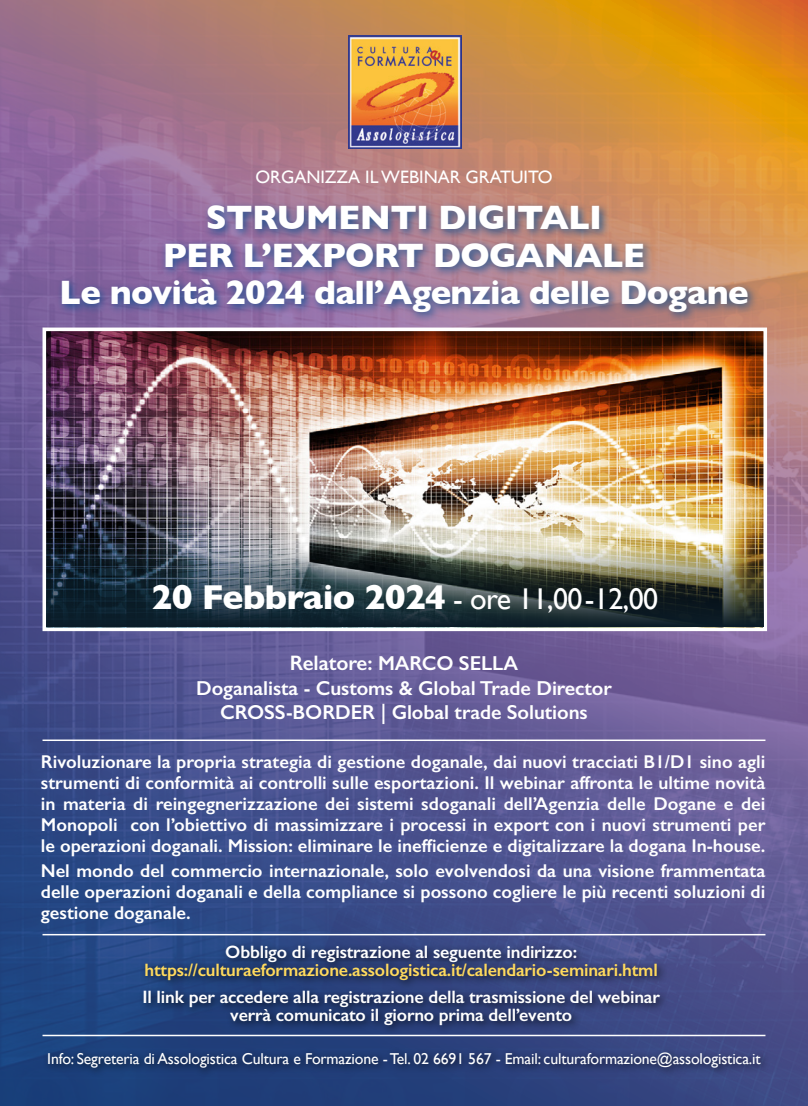
<style>
.page{position:relative;width:808px;height:1106px;background:#fff}
.page>*{position:absolute;margin:0;border:0;box-sizing:border-box;transform-origin:0 0}
.t1{font:700 34.5px/37.5px "Gill Sans";letter-spacing:-.02em;color:#fff;text-align:center}
.t2{font:30px "Gill Sans";letter-spacing:-.02em;color:#fff}
.t3{font:600 20.25px "Gill Sans";letter-spacing:-.005em;color:#fff}
.t4{font:600 18.6px/21px "Gill Sans";color:#fff;text-align:justify}
.t5{font:600 18px/18px "Gill Sans";letter-spacing:-.01em;color:#fff;text-align:center}
.t6{font:600 18px "Gill Sans";letter-spacing:-.01em;color:#ffda5d}
.t7{font:18px "Gill Sans";color:#fff}
.t8{font:15.75px "Gill Sans";letter-spacing:-.01em;color:#fff}
.s1{font-weight:700;font-size:35.25px}
.s2{font-size:21px}
</style>
<div class="page">
<img style="left:0;top:0;width:808px;height:1106px">
<hr style="left:43px;top:934px;width:722px;height:1px;background:#fff">
<hr style="left:43px;top:739px;width:722px;height:2px;background:#fff">
<hr style="left:43px;top:1034px;width:722px;height:2px;background:#fff">
<div style="left:57px;top:201px;width:701px;height:122px;background:#00498d;opacity:.75"></div>
<div style="left:139px;top:940px;width:531px;height:95px;background:#000;opacity:.75"></div>
<div style="left:43px;top:1047px;width:727px;height:30px;background:#000;opacity:.75"></div>
<img style="left:348px;top:35px;width:113px;height:113px">
<img style="left:48px;top:332px;width:714px;height:215px">
<div style="left:43px;top:327px;width:724px;height:304px;border:4px solid #fff"></div>
<img style="left:47px;top:547px;width:717px;height:79px">
<p class="t7" style="left:255px;top:167px;width:299px">ORGANIZZA IL WEBINAR GRATUITO</p>
<p class="t1" style="left:163px;top:198px;width:484px">STRUMENTI DIGITALI<br>PER L’EXPORT DOGANALE</p>
<p class="t1" style="left:59px;top:273px;width:691px">Le novità 2024 dall’Agenzia delle Dogane</p>
<p class="t2" style="left:151px;top:581px;width:508px"><span class="s1">20 Febbraio 2024</span> - ore 11,00-12,00</p>
<p class="t3" style="left:290px;top:651px;width:230px"><span class="s2">Relatore:</span> MARCO SELLA</p>
<p class="t3" style="left:196px;top:675px;width:417px">Doganalista - Customs &amp; Global Trade Director</p>
<p class="t3" style="left:220px;top:700px;width:369px">CROSS-BORDER | Global trade Solutions</p>
<p class="t4" style="left:41px;top:750px;width:726px">Rivoluzionare la propria strategia di gestione doganale, dai nuovi tracciati B1/D1 sino agli strumenti di conformità ai controlli sulle esportazioni. Il webinar affronta le ultime novità in materia di reingegnerizzazione dei sistemi sdoganali dell’Agenzia delle Dogane e dei Monopoli con l’obiettivo di massimizzare i processi in export con i nuovi strumenti per le operazioni doganali. Mission: eliminare le inefficienze e digitalizzare la dogana In-house.</p>
<p class="t4" style="left:41px;top:859px;width:726px">Nel mondo del commercio internazionale, solo evolvendosi da una visione frammentata delle operazioni doganali e della compliance si possono cogliere le più recenti soluzioni di gestione doganale.</p>
<p class="t5" style="left:225px;top:942px;width:353px">Obbligo di registrazione al seguente indirizzo:</p>
<p class="t6" style="left:145px;top:958px;width:515px">https://culturaeformazione.assologistica.it/calendario-seminari.html</p>
<p class="t5" style="left:142px;top:987px;width:519px">Il link per accedere alla registrazione della trasmissione del webinar verrà comunicato il giorno prima dell’evento</p>
<p class="t8" style="left:47px;top:1049px;width:715px">Info: Segreteria di Assologistica Cultura e Formazione - Tel. 02 6691 567 - Email: culturaformazione@assologistica.it</p>
</div>
